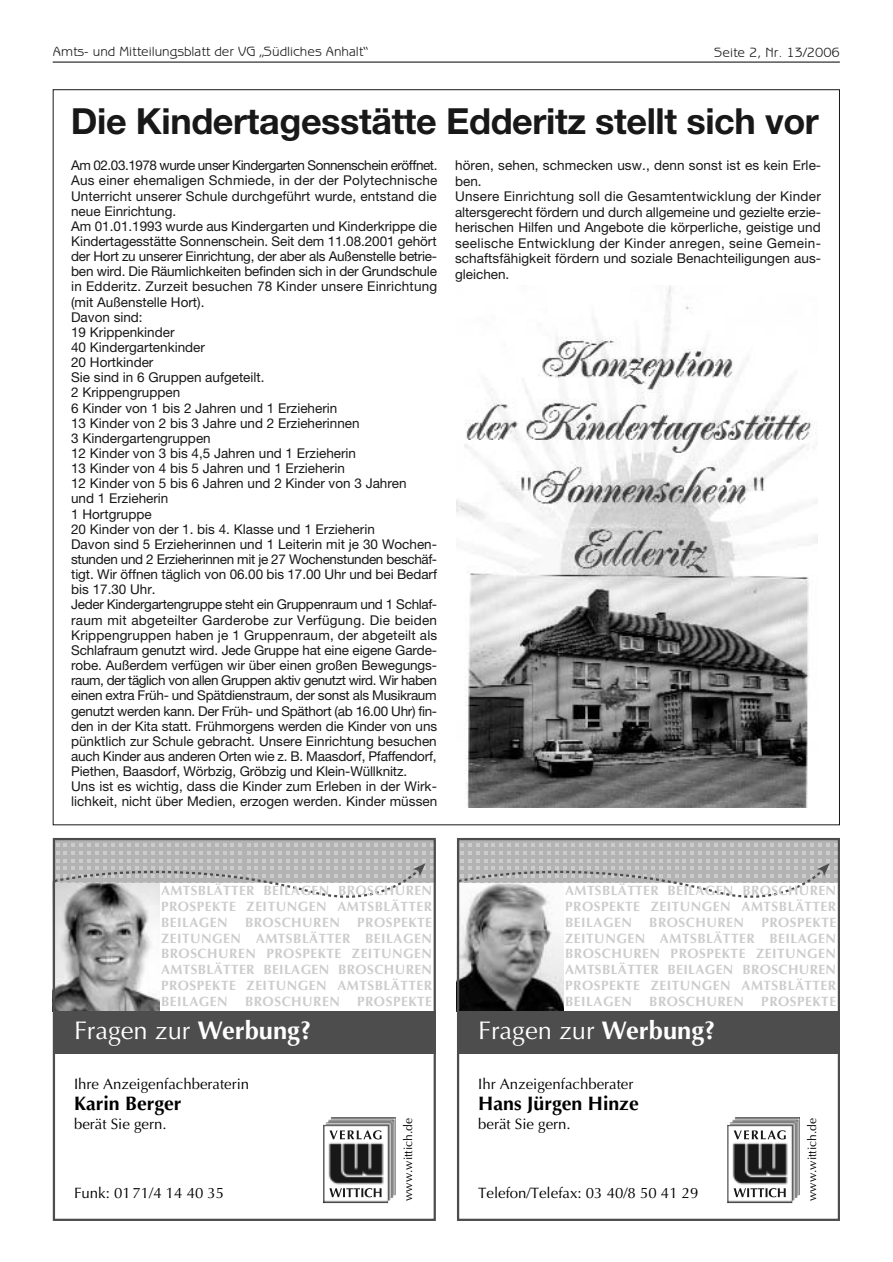
<style>
.page{position:relative;width:893px;height:1262px;background:#fff}
.page>*{position:absolute;margin:0;border:0;box-sizing:border-box;transform-origin:0 0}
.t1{font:700 36px "Helvetica Neue LT";letter-spacing:-.01em;color:#181819}
.t2{font:25.5px "Optima";color:#fff}
.t3{font:700 19.5px "Optima";color:#000}
.t4{font:15px "Optima";color:#000}
.t5{font:13.5px/15.1px "Helvetica Neue LT";color:#181819}
.t6{font:700 13.5px/15.8px "Optima";letter-spacing:.04em;color:#ccc;text-align:justify}
.t7{font:13.5px "Benguiat Gothic";color:#181819}
.t8{font:12px "Optima";color:#000}
.s1{font-weight:700}
</style>
<div class="page">
<hr style="left:53px;top:62px;width:786px;height:1px;background:#000">
<img style="left:456px;top:286px;width:361px;height:521px">
<img style="left:56px;top:912px;width:103px;height:99px">
<div style="left:53px;top:840px;width:382px;height:42px;background:#b3b3b3"></div>
<svg style="left:56px;top:843px;width:376px;height:69px"></svg>
<div style="left:53px;top:838px;width:382px;height:382px;border:2px solid #4d4d4d"></div>
<div style="left:53px;top:1011px;width:382px;height:43px;background:#4d4d4d"></div>
<img style="left:323px;top:1117px;width:72px;height:86px">
<img style="left:329px;top:1188px;width:52px;height:9px">
<img style="left:329px;top:1130px;width:52px;height:9px">
<img style="left:460px;top:912px;width:103px;height:99px">
<div style="left:457px;top:840px;width:382px;height:42px;background:#b3b3b3"></div>
<svg style="left:460px;top:843px;width:376px;height:69px"></svg>
<div style="left:457px;top:838px;width:382px;height:382px;border:2px solid #4d4d4d"></div>
<div style="left:457px;top:1011px;width:382px;height:43px;background:#4d4d4d"></div>
<img style="left:727px;top:1117px;width:72px;height:86px">
<img style="left:733px;top:1188px;width:52px;height:9px">
<img style="left:733px;top:1130px;width:52px;height:9px">
<p class="t7" style="left:53px;top:47px;width:316px">Amts- und Mitteilungsblatt der VG „Südliches Anhalt“</p>
<p class="t7" style="left:714px;top:47px;width:127px">Seite 2, Nr. 13/2006</p>
<h1 class="t1" style="left:71px;top:108px;width:749px">Die Kindertagesstätte Edderitz stellt sich vor</h1>
<p class="t5" style="left:71px;top:159px;width:368px">Am 02.03.1978 wurde unser Kindergarten Sonnenschein eröffnet.<br>Aus einer ehemaligen Schmiede, in der der Polytechnische Unterricht unserer Schule durchgeführt wurde, entstand die neue Einrichtung.<br>Am 01.01.1993 wurde aus Kindergarten und Kinderkrippe die Kindertagesstätte Sonnenschein. Seit dem 11.08.2001 gehört der Hort zu unserer Einrichtung, der aber als Außenstelle betrie&shy;ben wird. Die Räumlichkeiten befinden sich in der Grundschule in Edderitz. Zurzeit besuchen 78 Kinder unsere Einrichtung (mit Außenstelle Hort).<br>Davon sind:<br>19 Krippenkinder<br>40 Kindergartenkinder<br>20 Hortkinder<br>Sie sind in 6 Gruppen aufgeteilt.<br>2 Krippengruppen<br>6 Kinder von 1 bis 2 Jahren und 1 Erzieherin<br>13 Kinder von 2 bis 3 Jahre und 2 Erzieherinnen<br>3 Kindergartengruppen<br>12 Kinder von 3 bis 4,5 Jahren und 1 Erzieherin<br>13 Kinder von 4 bis 5 Jahren und 1 Erzieherin<br>12 Kinder von 5 bis 6 Jahren und 2 Kinder von 3 Jahren<br>und 1 Erzieherin<br>1 Hortgruppe<br>20 Kinder von der 1. bis 4. Klasse und 1 Erzieherin<br>Davon sind 5 Erzieherinnen und 1 Leiterin mit je 30 Wochen&shy;stunden und 2 Erzieherinnen mit je 27 Wochenstunden beschäf&shy;tigt. Wir öffnen täglich von 06.00 bis 17.00 Uhr und bei Bedarf bis 17.30 Uhr.<br>Jeder Kindergartengruppe steht ein Gruppenraum und 1 Schlaf&shy;raum mit abgeteilter Garderobe zur Verfügung. Die beiden Krippengruppen haben je 1 Gruppenraum, der abgeteilt als Schlafraum genutzt wird. Jede Gruppe hat eine eigene Garde&shy;robe. Außerdem verfügen wir über einen großen Bewegungs&shy;raum, der täglich von allen Gruppen aktiv genutzt wird. Wir haben einen extra Früh- und Spätdienstraum, der sonst als Musikraum genutzt werden kann. Der Früh- und Späthort (ab 16.00 Uhr) fin&shy;den in der Kita statt. Frühmorgens werden die Kinder von uns pünktlich zur Schule gebracht. Unsere Einrichtung besuchen auch Kinder aus anderen Orten wie z. B. Maasdorf, Pfaffendorf, Piethen, Baasdorf, Wörbzig, Gröbzig und Klein-Wüllknitz.<br>Uns ist es wichtig, dass die Kinder zum Erleben in der Wirk&shy;lichkeit, nicht über Medien, erzogen werden. Kinder müssen</p>
<p class="t5" style="left:455px;top:159px;width:367px">hören, sehen, schmecken usw., denn sonst ist es kein Erle&shy;ben.<br>Unsere Einrichtung soll die Gesamtentwicklung der Kinder altersgerecht fördern und durch allgemeine und gezielte erzie&shy;herischen Hilfen und Angebote die körperliche, geistige und seelische Entwicklung der Kinder anregen, seine Gemein&shy;schaftsfähigkeit fördern und soziale Benachteiligungen aus&shy;gleichen.</p>
<p class="t6" style="left:161px;top:884px;width:272px">AMTSBLÄTTER BEILAGEN BROSCHUREN PROSPEKTE ZEITUNGEN AMTSBLÄTTER BEILAGEN</p>
<p class="t6" style="left:161px;top:915px;width:272px;text-indent:196px">PROSPEKTE ZEITUNGEN AMTSBLÄTTER BEILAGEN BROSCHUREN PROSPEKTE ZEITUNGEN AMTSBLÄTTER BEILAGEN BROSCHUREN PROSPEKTE ZEITUNGEN AMTSBLÄTTER BEILAGEN</p>
<p class="t6" style="left:245px;top:915px;width:96px">BROSCHUREN</p>
<p class="t6" style="left:245px;top:994px;width:96px">BROSCHUREN</p>
<p class="t6" style="left:357px;top:994px;width:76px">PROSPEKTE</p>
<p class="t6" style="left:565px;top:884px;width:272px">AMTSBLÄTTER BEILAGEN BROSCHUREN PROSPEKTE ZEITUNGEN AMTSBLÄTTER BEILAGEN</p>
<p class="t6" style="left:565px;top:915px;width:272px;text-indent:196px">PROSPEKTE ZEITUNGEN AMTSBLÄTTER BEILAGEN BROSCHUREN PROSPEKTE ZEITUNGEN AMTSBLÄTTER BEILAGEN BROSCHUREN PROSPEKTE ZEITUNGEN AMTSBLÄTTER BEILAGEN</p>
<p class="t6" style="left:649px;top:915px;width:96px">BROSCHUREN</p>
<p class="t6" style="left:649px;top:994px;width:96px">BROSCHUREN</p>
<p class="t6" style="left:761px;top:994px;width:76px">PROSPEKTE</p>
<h2 class="t2" style="left:74px;top:1019px;width:239px">Fragen zur <span class="s1">Werbung?</span></h2>
<h2 class="t2" style="left:478px;top:1019px;width:239px">Fragen zur <span class="s1">Werbung?</span></h2>
<p class="t4" style="left:74px;top:1078px;width:177px">Ihre Anzeigenfachberaterin</p>
<h3 class="t3" style="left:74px;top:1095px;width:109px">Karin Berger</h3>
<p class="t4" style="left:74px;top:1117px;width:94px">berät Sie gern.</p>
<p class="t4" style="left:74px;top:1187px;width:152px">Funk: 0171/4 14 40 35</p>
<p class="t8" style="left:403px;top:1201px;width:84px;rotate:-90deg">www.wittich.de</p>
<p class="t4" style="left:478px;top:1078px;width:157px">Ihr Anzeigenfachberater</p>
<h3 class="t3" style="left:478px;top:1095px;width:162px">Hans Jürgen Hinze</h3>
<p class="t4" style="left:478px;top:1117px;width:94px">berät Sie gern.</p>
<p class="t4" style="left:478px;top:1187px;width:222px">Telefon/Telefax: 03 40/8 50 41 29</p>
<p class="t8" style="left:807px;top:1201px;width:84px;rotate:-90deg">www.wittich.de</p>
</div>
